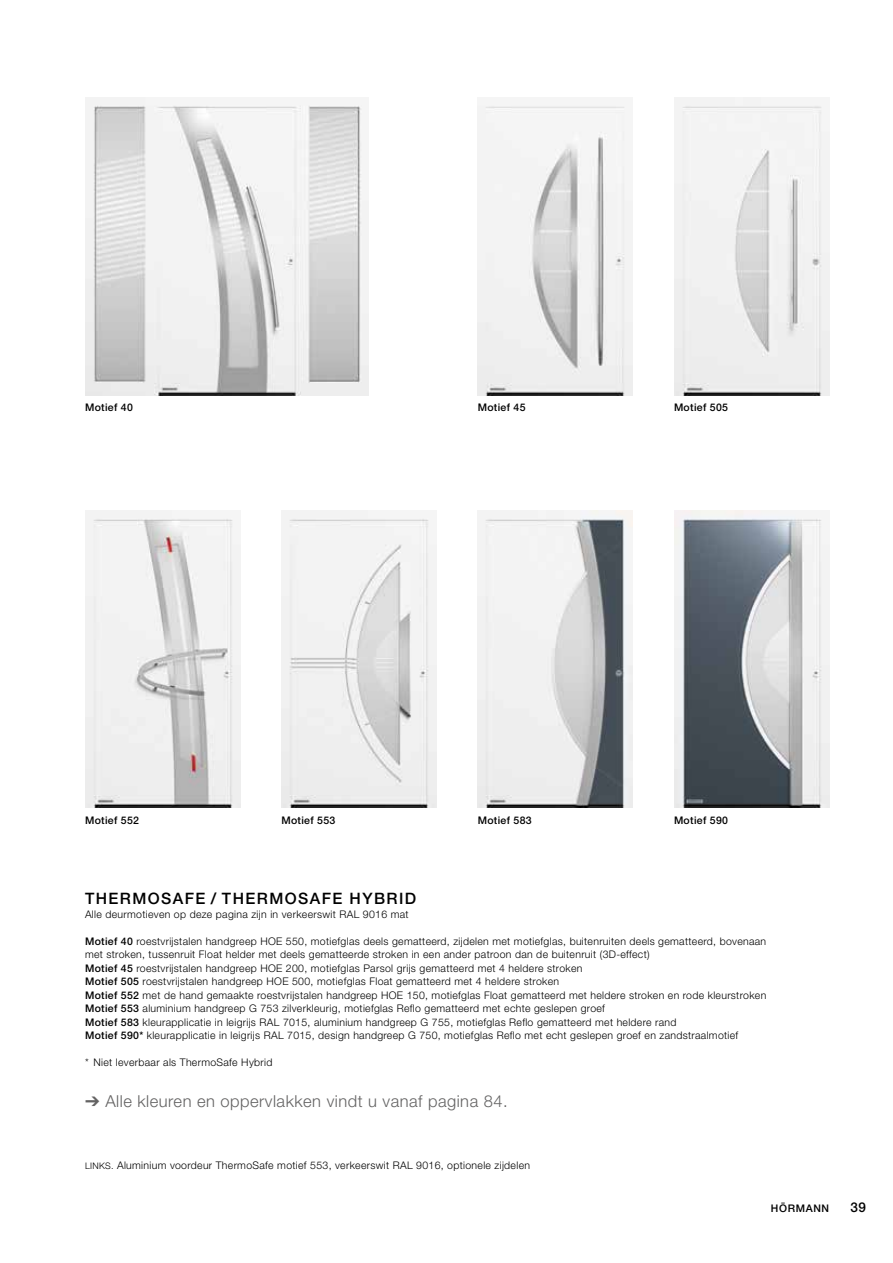
<style>
.page{position:relative;width:893px;height:1263px;background:#fff}
.page>*{position:absolute;margin:0;border:0;box-sizing:border-box;transform-origin:0 0}
.t1{font:300 16.5px "Hoermann Helvetica Neue";letter-spacing:.03em;color:#646363}
.t2{font:500 15.75px "Hoermann Helvetica Neue";letter-spacing:.09em;color:#000}
.t3{font:500 13.5px "Hoermann Helvetica Neue";color:#000}
.t4{font:300 10.5px/13.5px "Hoermann Helvetica Neue";letter-spacing:.03em;color:#000}
.t5{font:500 10.5px "Hoermann Helvetica Neue";letter-spacing:.03em;color:#000}
.t6{font:500 10.5px "Hoermann Helvetica Neue";letter-spacing:.06em;color:#000}
.s1{font-weight:500}
.s2{font-size:9px}
</style>
<div class="page">
<img style="left:674px;top:98px;width:155px;height:297px">
<img style="left:674px;top:510px;width:155px;height:298px">
<img style="left:478px;top:510px;width:155px;height:298px">
<img style="left:85px;top:510px;width:155px;height:298px">
<img style="left:281px;top:510px;width:156px;height:298px">
<img style="left:478px;top:105px;width:155px;height:290px">
<img style="left:85px;top:98px;width:283px;height:297px">
<p class="t5" style="left:85px;top:400px;width:49px">Motief 40</p>
<p class="t5" style="left:478px;top:400px;width:49px">Motief 45</p>
<p class="t5" style="left:674px;top:400px;width:56px">Motief 505</p>
<p class="t5" style="left:85px;top:813px;width:56px">Motief 552</p>
<p class="t5" style="left:281px;top:813px;width:56px">Motief 553</p>
<p class="t5" style="left:478px;top:813px;width:56px">Motief 583</p>
<p class="t5" style="left:674px;top:813px;width:56px">Motief 590</p>
<h2 class="t2" style="left:85px;top:888px;width:333px">THERMOSAFE / THERMOSAFE HYBRID</h2>
<p class="t4" style="left:85px;top:906px;width:325px">Alle deurmotieven op deze pagina zijn in verkeerswit RAL 9016 mat</p>
<p class="t4" style="left:85px;top:933px;width:683px"><span class="s1">Motief 40</span> roestvrijstalen handgreep HOE 550, motiefglas deels gematteerd, zijdelen met motiefglas, buitenruiten deels gematteerd, bovenaan met stroken, tussenruit Float helder met deels gematteerde stroken in een ander patroon dan de buitenruit (3D-effect)<br><span class="s1">Motief 45</span> roestvrijstalen handgreep HOE 200, motiefglas Parsol grijs gematteerd met 4 heldere stroken<br><span class="s1">Motief 505</span> roestvrijstalen handgreep HOE 500, motiefglas Float gematteerd met 4 heldere stroken<br><span class="s1">Motief 552</span> met de hand gemaakte roestvrijstalen handgreep HOE 150, motiefglas Float gematteerd met heldere stroken en rode kleurstroken <span class="s1">Motief 553</span> aluminium handgreep G 753 zilverkleurig, motiefglas Reflo gematteerd met echte geslepen groef<br><span class="s1">Motief 583</span> kleurapplicatie in leigrijs RAL 7015, aluminium handgreep G 755, motiefglas Reflo gematteerd met heldere rand<br><span class="s1">Motief 590*</span> kleurapplicatie in leigrijs RAL 7015, design handgreep G 750, motiefglas Reflo met echt geslepen groef en zandstraalmotief</p>
<p class="t4" style="left:85px;top:1055px;width:189px">* Niet leverbaar als ThermoSafe Hybrid</p>
<h1 class="t1" style="left:85px;top:1089px;width:424px">➔ Alle kleuren en oppervlakken vindt u vanaf pagina 84.</h1>
<p class="t4" style="left:85px;top:1158px;width:447px"><span class="s2">LINKS.</span> Aluminium voordeur ThermoSafe motief 553, verkeerswit RAL 9016, optionele zijdelen</p>
<p class="t6" style="left:771px;top:1201px;width:60px">HÖRMANN</p>
<p class="t3" style="left:850px;top:1198px;width:17px">39</p>
</div>
